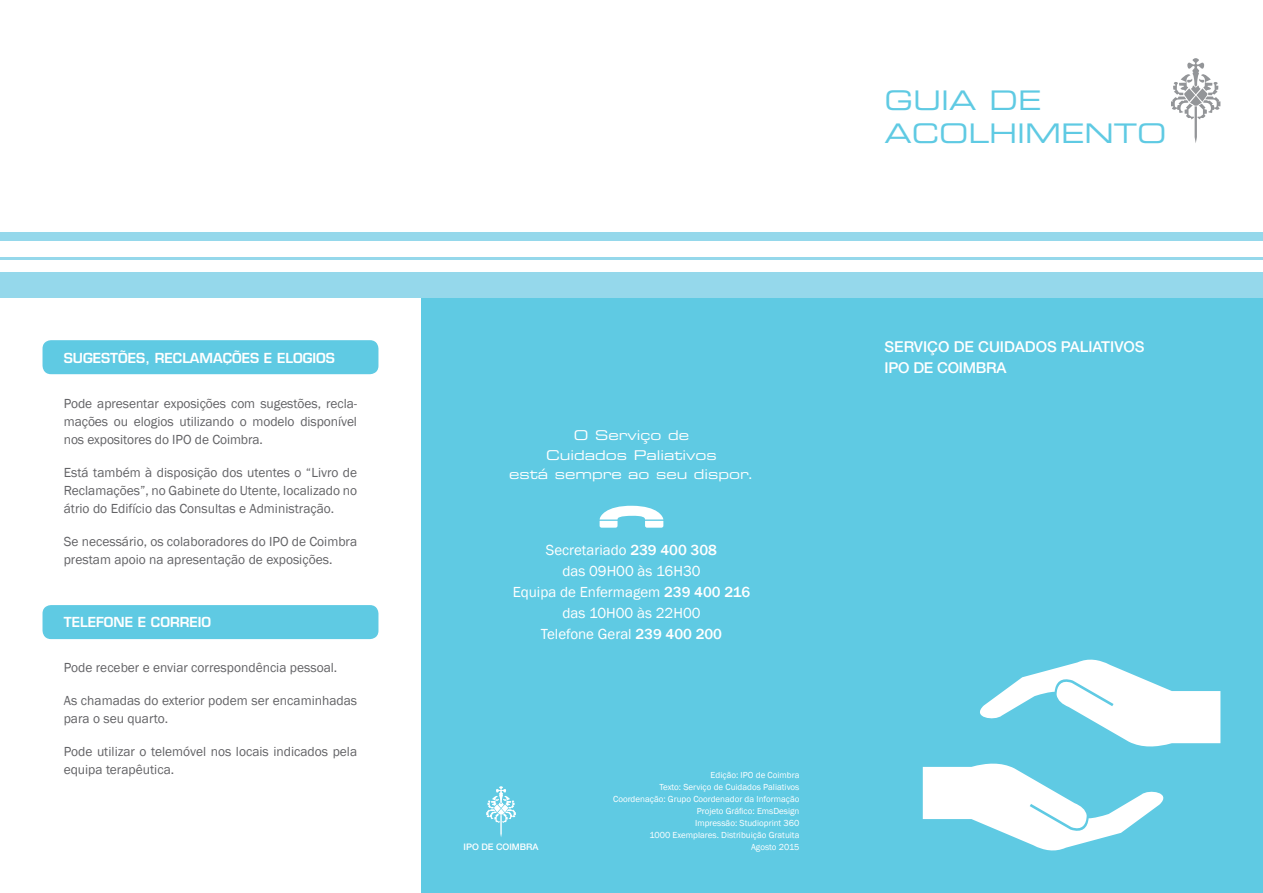
<style>
.page{position:relative;width:1263px;height:893px;background:#fff}
.page>*{position:absolute;margin:0;border:0;box-sizing:border-box;transform-origin:0 0}
.t1{font:27px/33px "Eurostile Extended Two";color:#5fcae3}
.t2{font:15px "Franklin Gothic";color:#fff}
.t3{font:500 15px "Helvetica Neue";color:#fff}
.t4{font:13.5px/18px "Franklin Gothic";color:#636366}
.t5{font:13.5px "Eurostile Extended Two";color:#fff}
.t6{font:600 13.5px "Eurostile";color:#fff}
.t7{font:9px "Franklin Gothic";color:#fff}
.t8{font:500 9px "Helvetica Neue";color:#fff}
.s1{font-weight:500}
</style>
<div class="page">
<div style="left:43px;top:605px;width:335px;height:34px;background:#5fcae3;border-radius:9px"></div>
<div style="left:43px;top:340px;width:335px;height:34px;background:#5fcae3;border-radius:9px"></div>
<div style="left:421px;top:298px;width:842px;height:595px;background:#5fcae3"></div>
<div style="left:0;top:272px;width:1263px;height:26px;background:#95d8eb"></div>
<hr style="left:0;top:257px;width:1263px;height:2px;background:#95d8eb">
<div style="left:0;top:232px;width:1263px;height:8px;background:#95d8eb"></div>
<svg style="left:600px;top:505px;width:63px;height:23px"></svg>
<svg style="left:923px;top:763px;width:241px;height:88px"></svg>
<svg style="left:980px;top:659px;width:240px;height:88px"></svg>
<svg style="left:1171px;top:58px;width:49px;height:85px"></svg>
<svg style="left:486px;top:786px;width:30px;height:51px"></svg>
<p class="t6" style="left:64px;top:350px;width:273px">SUGESTÕES, RECLAMAÇÕES E ELOGIOS</p>
<p class="t4" style="left:64px;top:395px;width:295px;text-align:justify">Pode apresentar exposições com sugestões, recla&shy;mações ou elogios utilizando o modelo disponível nos expositores do IPO de Coimbra.</p>
<p class="t4" style="left:64px;top:464px;width:295px;text-align:justify">Está também à disposição dos utentes o “Livro de Reclamações”, no Gabinete do Utente, localizado no átrio do Edifício das Consultas e Administração.</p>
<p class="t4" style="left:64px;top:533px;width:295px">Se necessário, os colaboradores do IPO de Coimbra prestam apoio na apresentação de exposições.</p>
<p class="t6" style="left:64px;top:614px;width:149px">TELEFONE E CORREIO</p>
<p class="t4" style="left:64px;top:659px;width:275px">Pode receber e enviar correspondência pessoal.</p>
<p class="t4" style="left:64px;top:692px;width:295px">As chamadas do exterior podem ser encaminhadas para o seu quarto.</p>
<p class="t4" style="left:64px;top:743px;width:295px">Pode utilizar o telemóvel nos locais indicados pela equipa terapêutica.</p>
<p class="t5" style="left:574px;top:426px;width:117px">O Serviço de</p>
<p class="t5" style="left:546px;top:446px;width:172px">Cuidados Paliativos</p>
<p class="t5" style="left:509px;top:465px;width:246px">está sempre ao seu dispor.</p>
<p class="t2" style="left:546px;top:541px;width:173px">Secretariado <span class="s1">239 400 308</span></p>
<p class="t2" style="left:562px;top:562px;width:140px">das 09H00 às 16H30</p>
<p class="t2" style="left:513px;top:583px;width:239px">Equipa de Enfermagem <span class="s1">239 400 216</span></p>
<p class="t2" style="left:562px;top:604px;width:140px">das 10H00 às 22H00</p>
<p class="t2" style="left:541px;top:625px;width:183px">Telefone Geral <span class="s1">239 400 200</span></p>
<p class="t8" style="left:463px;top:842px;width:77px">IPO DE COIMBRA</p>
<p class="t7" style="left:711px;top:769px;width:90px">Edição: IPO de Coimbra</p>
<p class="t7" style="left:659px;top:781px;width:141px">Texto: Serviço de Cuidados Paliativos</p>
<p class="t7" style="left:613px;top:793px;width:188px">Coordenação: Grupo Coordenador da Informação</p>
<p class="t7" style="left:697px;top:805px;width:104px">Projeto Gráfico: EmsDesign</p>
<p class="t7" style="left:695px;top:817px;width:106px">Impressão: Studioprint 360</p>
<p class="t7" style="left:650px;top:829px;width:151px">1000 Exemplares. Distribuição Gratuita</p>
<p class="t7" style="left:751px;top:841px;width:50px">Agosto 2015</p>
<p class="t1" style="left:884px;top:83px;width:284px">GUIA DE<br>ACOLHIMENTO</p>
<p class="t3" style="left:884px;top:338px;width:262px">SERVIÇO DE CUIDADOS PALIATIVOS</p>
<p class="t3" style="left:884px;top:359px;width:124px">IPO DE COIMBRA</p>
</div>
